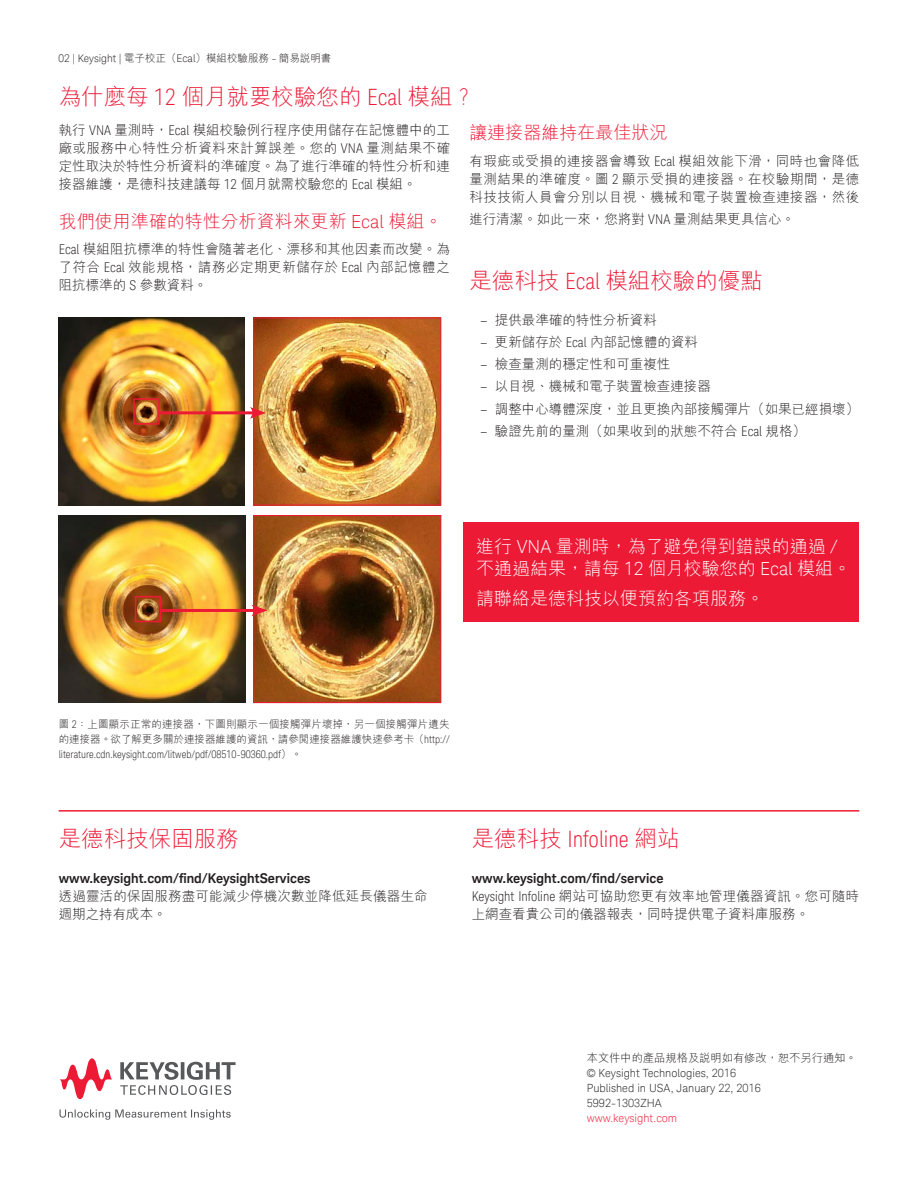
<style>
.page{position:relative;width:918px;height:1188px;background:#fff}
.page>*{position:absolute;margin:0;border:0;box-sizing:border-box;transform-origin:0 0}
.Head_1{font:300 22.5px "M Hei HK";color:#ed1a36}
.Head_1-2{font:300 condensed 22.5px "Keysight Sans";color:#ed1a36}
.Head_2{font:300 18px/21.6px "M Hei HK";color:#fff}
.Head_2-2{font:300 18px "M Hei HK";color:#ed1a36}
.Body{font:300 13.5px/18px "M Hei HK";color:#231f20;text-align:justify}
.Body-2{font:700 13.5px "Keysight Sans";color:#231f20}
.Body-3{font:300 11.25px "Keysight Sans";color:#231f20}
.mBody{font:300 11.25px "M Hei HK";color:#231f20}
.Body-4{font:300 11.25px "Keysight Sans";color:#ed1a36}
.Captions{font:300 10.5px/15px "M Hei HK";color:#231f20;text-align:justify}
.Page_Number{font:300 10.5px "Keysight Sans";color:#231f20}
.s1{font-family:"M Hei HK"}
.s2{font-family:"Keysight Sans";font-stretch:condensed}
.s3{font-family:"Keysight Sans"}
.s4{font-family:"M Hei HK";font-stretch:normal}
</style>
<div class="page">
<svg style="left:60px;top:1109px;width:171px;height:11px"></svg>
<svg style="left:120px;top:1062px;width:116px;height:33px"></svg>
<svg style="left:60px;top:1058px;width:53px;height:41px"></svg>
<div style="left:464px;top:522px;width:395px;height:100px;background:#ed1a36"></div>
<img style="left:59px;top:318px;width:185px;height:187px">
<img style="left:256px;top:320px;width:183px;height:183px">
<div style="left:254px;top:318px;width:187px;height:187px;border:1px solid #ed1a36"></div>
<img style="left:59px;top:516px;width:187px;height:187px">
<img style="left:256px;top:517px;width:183px;height:184px">
<div style="left:254px;top:515px;width:187px;height:188px;border:1px solid #ed1a36"></div>
<div style="left:133px;top:398px;width:27px;height:27px;border:2px solid #ed1a36"></div>
<hr style="left:160px;top:411px;width:96px;height:3px;background:#ed1a36">
<svg style="left:250px;top:407px;width:16px;height:12px"></svg>
<div style="left:135px;top:596px;width:26px;height:26px;border:2px solid #ed1a36"></div>
<hr style="left:161px;top:609px;width:96px;height:3px;background:#ed1a36">
<svg style="left:251px;top:605px;width:16px;height:11px"></svg>
<hr style="left:59px;top:810px;width:800px;height:2px;background:#ed1a36">
<p class="Page_Number" style="left:59px;top:52px;width:274px">02 | Keysight | <span class="s1">電子校正（</span>Ecal<span class="s1">）模組校驗服務</span> - <span class="s1">簡易說明書</span></p>
<p class="Head_1" style="left:59px;top:81px;width:418px">為什麼每 <span class="s2">12</span> 個月就要校驗您的 <span class="s2">Ecal</span> 模組？</p>
<p class="Body" style="left:59px;top:121px;width:393px">執行 <span class="s2">VNA</span> 量測時，<span class="s2">Ecal</span> 模組校驗例行程序使用儲存在記憶體中的工廠或服務中心特性分析資料來計算誤差。您的 <span class="s2">VNA</span> 量測結果不確定性取決於特性分析資料的準確度。為了進行準確的特性分析和連接器維護，是德科技建議每 <span class="s2">12</span> 個月就需校驗您的 <span class="s2">Ecal</span> 模組。</p>
<p class="Head_2-2" style="left:59px;top:209px;width:385px">我們使用準確的特性分析資料來更新 <span class="s3">Ecal</span> 模組。</p>
<p class="Body" style="left:59px;top:240px;width:393px"><span class="s2">Ecal</span> 模組阻抗標準的特性會隨著老化、漂移和其他因素而改變。為了符合 <span class="s2">Ecal</span> 效能規格，請務必定期更新儲存於 <span class="s2">Ecal</span> 內部記憶體之阻抗標準的 <span class="s2">S</span> 參數資料。</p>
<p class="Head_2-2" style="left:469px;top:120px;width:199px">讓連接器維持在最佳狀況</p>
<p class="Body" style="left:469px;top:151px;width:391px">有瑕疵或受損的連接器會導致 <span class="s2">Ecal</span> 模組效能下滑，同時也會降低量測結果的準確度。圖 <span class="s2">2</span> 顯示受損的連接器。在校驗期間，是德科技技術人員會分別以目視、機械和電子裝置檢查連接器，然後</p>
<p class="Body" style="left:469px;top:210px;width:327px">進行清潔。如此一來，您將對 <span class="s2">VNA</span> 量測結果更具信心。</p>
<p class="Head_1" style="left:469px;top:265px;width:295px">是德科技 <span class="s2">Ecal</span> 模組校驗的優點</p>
<p class="Body" style="left:480px;top:310px;width:178px"><span class="s3">–</span> 提供最準確的特性分析資料</p>
<p class="Body" style="left:480px;top:332px;width:219px"><span class="s3">–</span> 更新儲存於 <span class="s2">Ecal</span> 內部記憶體的資料</p>
<p class="Body" style="left:480px;top:355px;width:192px"><span class="s3">–</span> 檢查量測的穩定性和可重複性</p>
<p class="Body" style="left:480px;top:377px;width:232px"><span class="s3">–</span> 以目視、機械和電子裝置檢查連接器</p>
<p class="Body" style="left:480px;top:399px;width:381px"><span class="s3">–</span> 調整中心導體深度，並且更換內部接觸彈片（如果已經損壞）</p>
<p class="Body" style="left:480px;top:421px;width:327px"><span class="s3">–</span> 驗證先前的量測（如果收到的狀態不符合 <span class="s2">Ecal</span> 規格）</p>
<p class="Head_2" style="left:476px;top:535px;width:376px">進行 <span class="s3">VNA</span> 量測時，為了避免得到錯誤的通過 <span class="s3">/</span>不通過結果，請每 <span class="s3">12</span> 個月校驗您的 <span class="s3">Ecal</span> 模組。</p>
<p class="Head_2" style="left:476px;top:587px;width:289px">請聯絡是德科技以便預約各項服務。</p>
<p class="Captions" style="left:59px;top:716px;width:393px">圖 <span class="s2">2</span>：上圖顯示正常的連接器，下圖則顯示一個接觸彈片壞掉，另一個接觸彈片遺失的連接器。欲了解更多關於連接器維護的資訊，請參閱連接器維護快速參考卡（<span class="s2">http:// literature.cdn.keysight.com/litweb/pdf/08510-90360.pdf</span>）。</p>
<p class="Head_1" style="left:59px;top:823px;width:182px">是德科技保固服務</p>
<p class="Body-2" style="left:59px;top:870px;width:253px">www.keysight.com/find/KeysightServices</p>
<p class="Body" style="left:59px;top:887px;width:371px">透過靈活的保固服務盡可能減少停機次數並降低延長儀器生命週期之持有成本。</p>
<p class="Head_1-2" style="left:472px;top:826px;width:209px"><span class="s4">是德科技</span> Infoline <span class="s4">網站</span></p>
<p class="Body-2" style="left:472px;top:870px;width:193px">www.keysight.com/find/service</p>
<p class="Body" style="left:472px;top:887px;width:389px"><span class="s2">Keysight Infoline</span> 網站可協助您更有效率地管理儀器資訊。您可隨時上網查看貴公司的儀器報表，同時提供電子資料庫服務。</p>
<p class="mBody" style="left:587px;top:1050px;width:271px">本文件中的產品規格及說明如有修改，恕不另行通知。</p>
<p class="Body-3" style="left:587px;top:1066px;width:151px">© Keysight Technologies, 2016</p>
<p class="Body-3" style="left:587px;top:1081px;width:176px">Published in USA, January 22, 2016</p>
<p class="Body-3" style="left:587px;top:1096px;width:76px">5992-1303ZHA</p>
<p class="Body-4" style="left:587px;top:1111px;width:92px">www.keysight.com</p>
</div>
